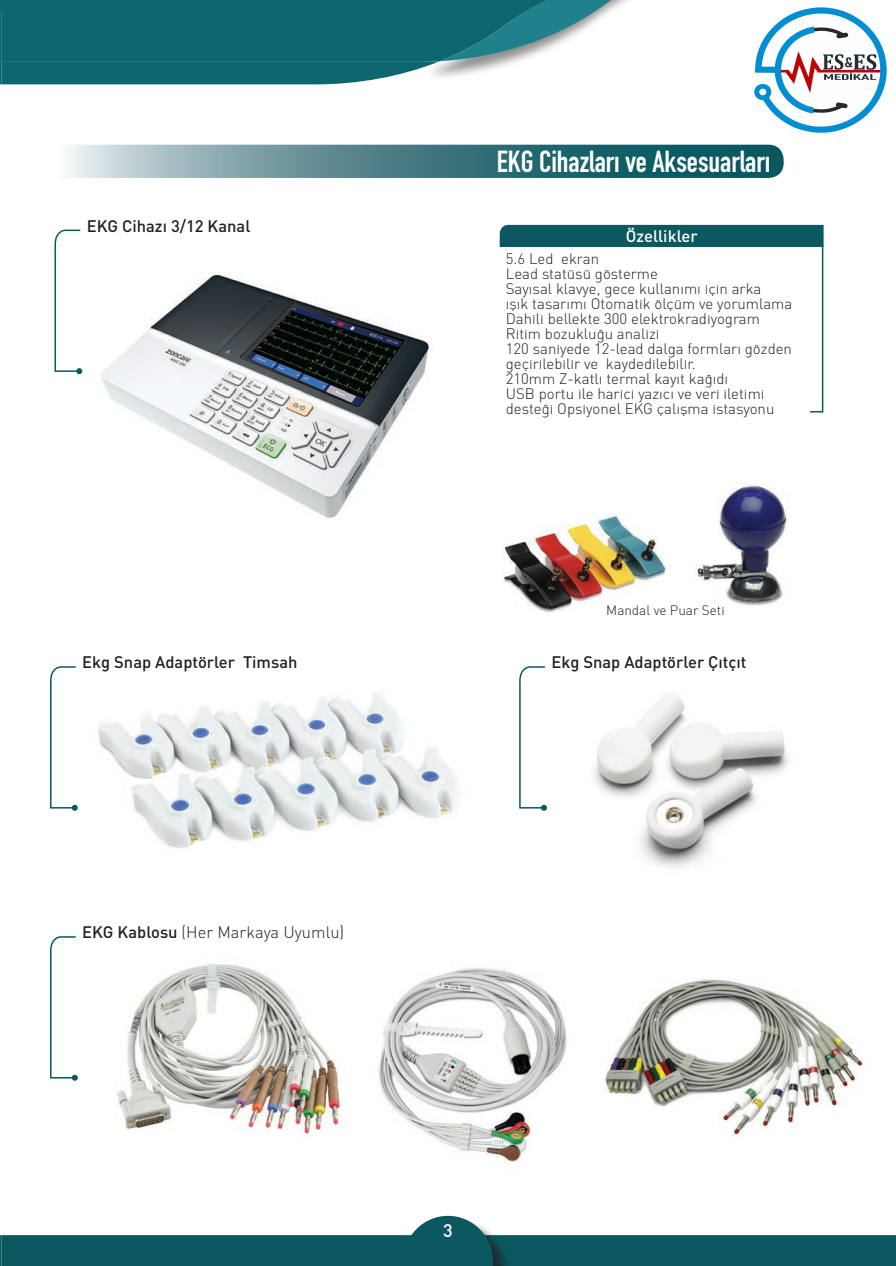
<style>
.page{position:relative;width:896px;height:1266px;background:#fff}
.page>*{position:absolute;margin:0;border:0;box-sizing:border-box;transform-origin:0 0}
.t1{font:30px "DIN Engschrift Std";color:#fff}
.t2{font:500 18px "DI Nbek";color:#fff}
.t3{font:500 16.5px "DIN Pro";color:#231f20}
.t4{font:300 16.5px "DIN Pro";color:#231f20}
.t5{font:500 16.5px "DIN Pro";color:#fff}
.t6{font:300 15px/15px "DIN Pro";color:#231f20}
.t7{font:300 13.5px "DIN Pro";color:#231f20}
.s1{font-weight:500}
</style>
<div class="page">
<img style="left:101px;top:274px;width:332px;height:245px">
<img style="left:98px;top:692px;width:360px;height:157px">
<svg style="left:67px;top:145px;width:716px;height:33px;background:#53868d"></svg>
<svg style="left:54px;top:229px;width:28px;height:145px"></svg>
<svg style="left:50px;top:936px;width:28px;height:144px"></svg>
<svg style="left:50px;top:666px;width:28px;height:144px"></svg>
<svg style="left:519px;top:666px;width:28px;height:144px"></svg>
<img style="left:503px;top:513px;width:164px;height:99px">
<img style="left:695px;top:485px;width:93px;height:121px">
<img style="left:117px;top:963px;width:229px;height:171px">
<img style="left:378px;top:968px;width:189px;height:195px">
<img style="left:604px;top:979px;width:260px;height:161px">
<svg style="left:499px;top:225px;width:325px;height:188px"></svg>
<img style="left:593px;top:693px;width:197px;height:175px">
<svg style="left:0;top:0;width:629px;height:84px;background:#398189"></svg>
<svg style="left:0;top:1215px;width:896px;height:51px"></svg>
<img style="left:754px;top:7px;width:133px;height:126px">
<p class="t3" style="left:87px;top:215px;width:165px">EKG Cihazı 3/12 Kanal</p>
<p class="t3" style="left:82px;top:651px;width:216px">Ekg Snap Adaptörler Timsah</p>
<p class="t4" style="left:82px;top:921px;width:263px"><span class="s1">EKG Kablosu</span> (Her Markaya Uyumlu)</p>
<h1 class="t1" style="left:497px;top:144px;width:275px">EKG Cihazları ve Aksesuarları</h1>
<p class="t5" style="left:625px;top:226px;width:73px">Özellikler</p>
<p class="t6" style="left:506px;top:251px;width:288px">5.6 Led ekran<br>Lead statüsü gösterme<br>Sayısal klavye, gece kullanımı için arka<br>ışık tasarımı Otomatik ölçüm ve yorumlama Dahili bellekte 300 elektrokradiyogram Ritim bozukluğu analizi<br>120 saniyede 12-lead dalga formları gözden geçirilebilir ve kaydedilebilir.<br>210mm Z-katlı termal kayıt kağıdı<br>USB portu ile harici yazıcı ve veri iletimi desteği Opsiyonel EKG çalışma istasyonu</p>
<p class="t7" style="left:606px;top:602px;width:120px">Mandal ve Puar Seti</p>
<p class="t3" style="left:551px;top:651px;width:196px">Ekg Snap Adaptörler Çıtçıt</p>
<p class="t2" style="left:443px;top:1219px;width:11px">3</p>
</div>
